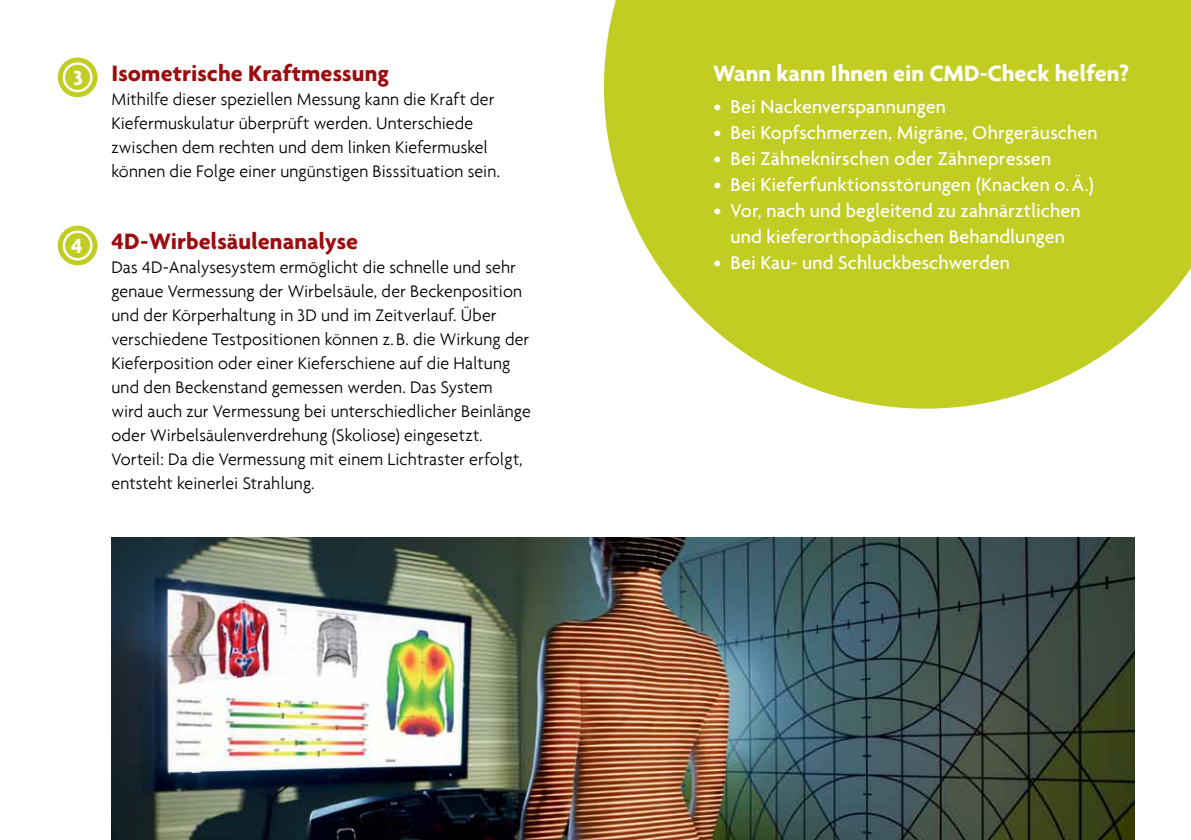
<style>
.page{position:relative;width:1191px;height:840px;background:#fff}
.page>*{position:absolute;margin:0;border:0;box-sizing:border-box;transform-origin:0 0}
.t1{font:700 24px "Agenda";letter-spacing:.005em;color:#9e0b0f}
.t2{font:700 24px "Agenda";color:#fff}
.t3{font:700 22px "Agenda";color:#fff}
.t4{font:500 20px/26px "Agenda";letter-spacing:.005em;color:#fff;text-align:center}
.t5{font:300 18px/24px "Agenda";letter-spacing:.005em;color:#000}
</style>
<div class="page">
<svg style="left:604px;top:0;width:587px;height:408px;background:#c9d341"></svg>
<img style="left:111px;top:537px;width:1023px;height:302px">
<svg style="left:57px;top:57px;width:41px;height:41px"></svg>
<svg style="left:57px;top:225px;width:41px;height:41px"></svg>
<p class="t3" style="left:74px;top:64px;width:11px">3</p>
<p class="t3" style="left:71px;top:232px;width:13px">4</p>
<h1 class="t1" style="left:111px;top:58px;width:279px">Isometrische Kraftmessung</h1>
<p class="t5" style="left:111px;top:87px;width:390px">Mithilfe dieser speziellen Messung kann die Kraft der Kiefermuskulatur überprüft werden. Unterschiede zwischen dem rechten und dem linken Kiefermuskel können die Folge einer ungünstigen Bisssituation sein.</p>
<h1 class="t1" style="left:111px;top:226px;width:248px">4D-Wirbelsäulenanalyse</h1>
<p class="t5" style="left:111px;top:255px;width:421px">Das 4D-Analysesystem ermöglicht die schnelle und sehr genaue Vermessung der Wirbelsäule, der Beckenposition und der Körperhaltung in 3D und im Zeitverlauf. Über verschiedene Testpositionen können z.B. die Wirkung der Kieferposition oder einer Kieferschiene auf die Haltung und den Beckenstand gemessen werden. Das System<br>wird auch zur Vermessung bei unterschiedlicher Beinlänge oder Wirbelsäulenverdrehung (Skoliose) eingesetzt.<br>Vorteil: Da die Vermessung mit einem Lichtraster erfolgt, entsteht keinerlei Strahlung.</p>
<h1 class="t2" style="left:713px;top:58px;width:417px">Wann kann Ihnen ein CMD-Check helfen?</h1>
<p class="t4" style="left:713px;top:93px;width:234px">• Bei Nackenverspannungen</p>
<p class="t4" style="left:713px;top:119px;width:386px">• Bei Kopfschmerzen, Migräne, Ohrgeräuschen</p>
<p class="t4" style="left:713px;top:145px;width:339px">• Bei Zähneknirschen oder Zähnepressen</p>
<p class="t4" style="left:713px;top:171px;width:382px">• Bei Kieferfunktionsstörungen (Knacken o.Ä.)</p>
<p class="t4" style="left:713px;top:197px;width:369px">• Vor, nach und begleitend zu zahnärztlichen und kieferorthopädischen Behandlungen</p>
<p class="t4" style="left:713px;top:249px;width:298px">• Bei Kau- und Schluckbeschwerden</p>
</div>
